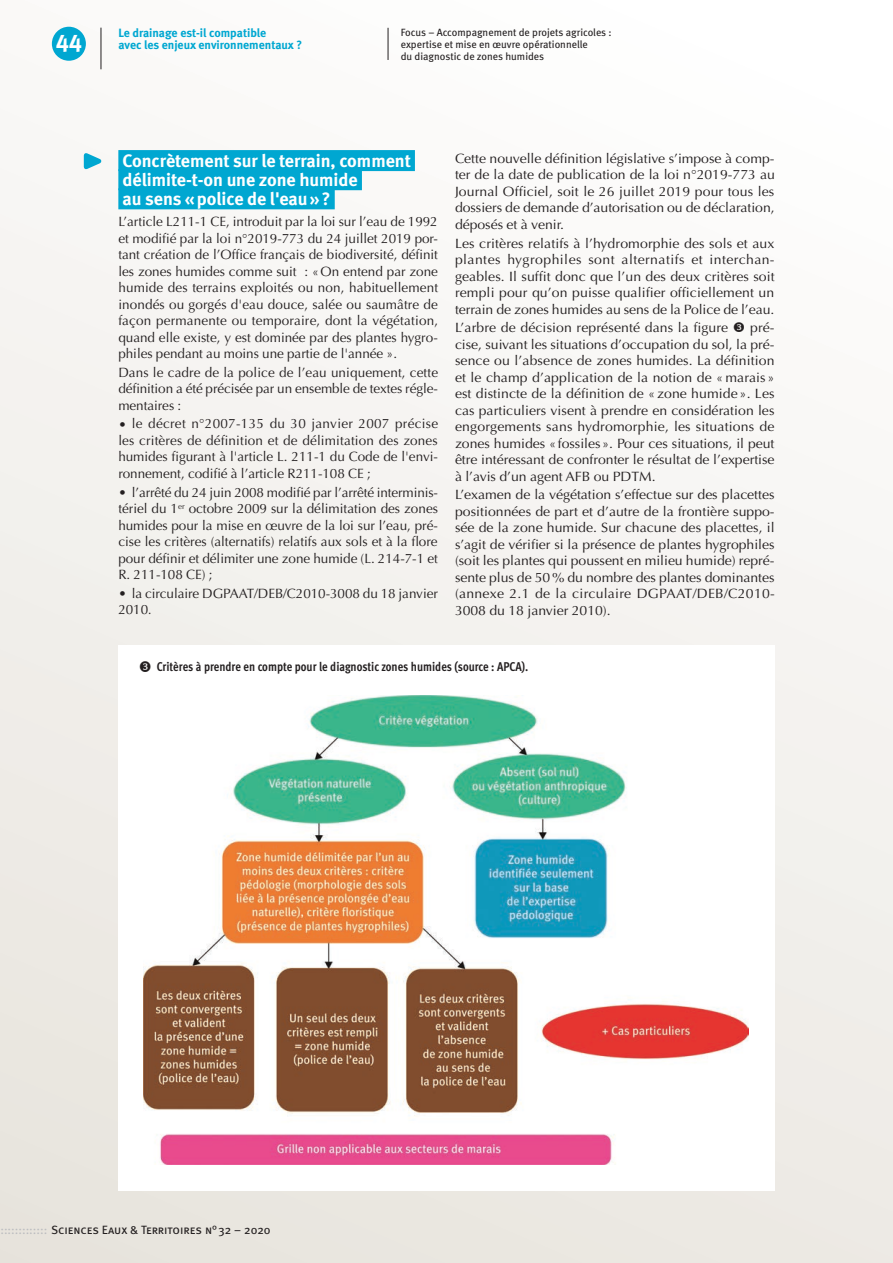
<style>
.page{position:relative;width:893px;height:1263px;background:#fff}
.page>*{position:absolute;margin:0;border:0;box-sizing:border-box;transform-origin:0 0}
.t1{font:24px "Meta Bold Caps Expert";color:#fff}
.H1_bleu{font:18px "Meta Bold LF";color:#fff}
.t2{font:13.5px/16.5px "Optima";letter-spacing:-.005em;color:#231f20;text-align:justify;scale:1.04 1}
.t3{font:13.5px/16.5px "Optima";letter-spacing:-.005em;color:#231f20;text-align:justify}
.titre_figure{font:700 12.75px "Meta Cond OT";color:#231f20}
.t4{font:700 12px "Meta";color:#00a7d1}
.t5{font:12px "Meta Book Caps";color:#231f20}
.roulette_article{font:10.5px/12px "Meta Book LF";color:#231f20}
.s1{color:#bcbdc0}
</style>
<div class="page">
<div style="left:0;top:0;width:893px;height:1263px;background:linear-gradient(to bottom,#fdfdfc,#e9e6e0)"></div>
<svg style="left:80px;top:148px;width:30px;height:25px"></svg>
<hr style="left:388px;top:28px;width:1px;height:32px;background:#231f20">
<div style="left:118px;top:150px;width:297px;height:21px;background:#00a7d1"></div>
<div style="left:118px;top:169px;width:244px;height:21px;background:#00a7d1"></div>
<div style="left:118px;top:188px;width:217px;height:21px;background:#00a7d1"></div>
<div style="left:118px;top:645px;width:657px;height:546px;background:#fff"></div>
<img style="left:143px;top:696px;width:606px;height:469px">
<div style="left:52px;top:27px;width:34px;height:34px;background:#00a7d1;border-radius:50%"></div>
<hr style="left:101px;top:28px;width:1px;height:41px;background:#231f20">
<svg style="left:734px;top:322px;width:10px;height:10px"></svg>
<p class="t4" style="left:118px;top:25px;width:149px">Le drainage est-il compatible</p>
<h1 class="t1" style="left:56px;top:28px;width:28px">44</h1>
<p class="t4" style="left:118px;top:37px;width:185px">avec les enjeux environnementaux ?</p>
<p class="roulette_article" style="left:401px;top:26px;width:212px">Focus – Accompagnement de projets agricoles :</p>
<p class="roulette_article" style="left:401px;top:38px;width:188px">expertise et mise en œuvre opérationnelle du diagnostic de zones humides</p>
<p class="H1_bleu" style="left:123px;top:150px;width:290px">Concrètement sur le terrain, comment</p>
<p class="H1_bleu" style="left:123px;top:169px;width:237px">délimite-t-on une zone humide</p>
<p class="H1_bleu" style="left:123px;top:188px;width:209px">au sens «police de l'eau»?</p>
<p class="t3" style="left:118px;top:213px;width:321px">L’article L211-1 CE, introduit par la loi sur l’eau de 1992 et modifié par la loi n°2019-773 du 24 juillet 2019 por&shy;tant création de l’Office français de biodiversité, définit les zones humides comme suit : «On entend par zone humide des terrains exploités ou non, habituellement inondés ou gorgés d'eau douce, salée ou saumâtre de façon permanente ou temporaire, dont la végétation, quand elle existe, y est dominée par des plantes hygro&shy;philes pendant au moins une partie de l'année ».</p>
<p class="t3" style="left:118px;top:364px;width:321px">Dans le cadre de la police de l’eau uniquement, cette définition a été précisée par un ensemble de textes régle&shy;mentaires :</p>
<p class="t3" style="left:118px;top:416px;width:321px">• le décret n°2007-135 du 30 janvier 2007 précise les critères de définition et de délimitation des zones humides figurant à l'article L. 211-1 du Code de l'envi&shy;ronnement, codifié à l’article R211-108 CE ;</p>
<p class="t3" style="left:118px;top:484px;width:321px">• l’arrêté du 24 juin 2008 modifié par l’arrêté interminis&shy;tériel du 1<sup>er</sup> octobre 2009 sur la délimitation des zones humides pour la mise en œuvre de la loi sur l’eau, pré&shy;cise les critères (alternatifs) relatifs aux sols et à la flore pour définir et délimiter une zone humide (L. 214-7-1 et R. 211-108 CE) ;</p>
<p class="t3" style="left:118px;top:585px;width:321px">• la circulaire DGPAAT/DEB/C2010-3008 du 18 janvier<br>2010.</p>
<p class="t2" style="left:455px;top:150px;width:309px">Cette nouvelle définition législative s’impose à comp&shy;ter de la date de publication de la loi n°2019-773 au Journal Officiel, soit le 26 juillet 2019 pour tous les dossiers de demande d’autorisation ou de déclaration, déposés et à venir.</p>
<p class="t2" style="left:455px;top:235px;width:309px">Les critères relatifs à l’hydromorphie des sols et aux plantes hygrophiles sont alternatifs et interchan&shy;geables. Il suffit donc que l’un des deux critères soit rempli pour qu’on puisse qualifier officiellement un terrain de zones humides au sens de la Police de l’eau.</p>
<p class="t2" style="left:455px;top:320px;width:264px">L’arbre de décision représenté dans la figure</p>
<p class="t2" style="left:455px;top:320px;width:309px;text-indent:295px">pré&shy;cise, suivant les situations d’occupation du sol, la pré&shy;sence ou l’absence de zones humides. La définition et le champ d’application de la notion de « marais » est distincte de la définition de « zone humide ». Les cas particuliers visent à prendre en considération les engorgements sans hydromorphie, les situations de zones humides «fossiles». Pour ces situations, il peut être intéressant de confronter le résultat de l’expertise à l’avis d’un agent AFB ou PDTM.</p>
<p class="t2" style="left:455px;top:487px;width:309px">L’examen de la végétation s’effectue sur des placettes positionnées de part et d’autre de la frontière suppo&shy;sée de la zone humide. Sur chacune des placettes, il s’agit de vérifier si la présence de plantes hygrophiles (soit les plantes qui poussent en milieu humide) repré&shy;sente plus de 50% du nombre des plantes dominantes (annexe 2.1 de la circulaire DGPAAT/DEB/C2010- 3008 du 18 janvier 2010).</p>
<p class="titre_figure" style="left:157px;top:658px;width:373px">Critères à prendre en compte pour le diagnostic zones humides (source : APCA).</p>
<p class="t5" style="left:0;top:1223px;width:272px"><span class="s1">:::::::::::::</span> Sciences Eaux &amp; Territoires n°32 – 2020</p>
</div>
